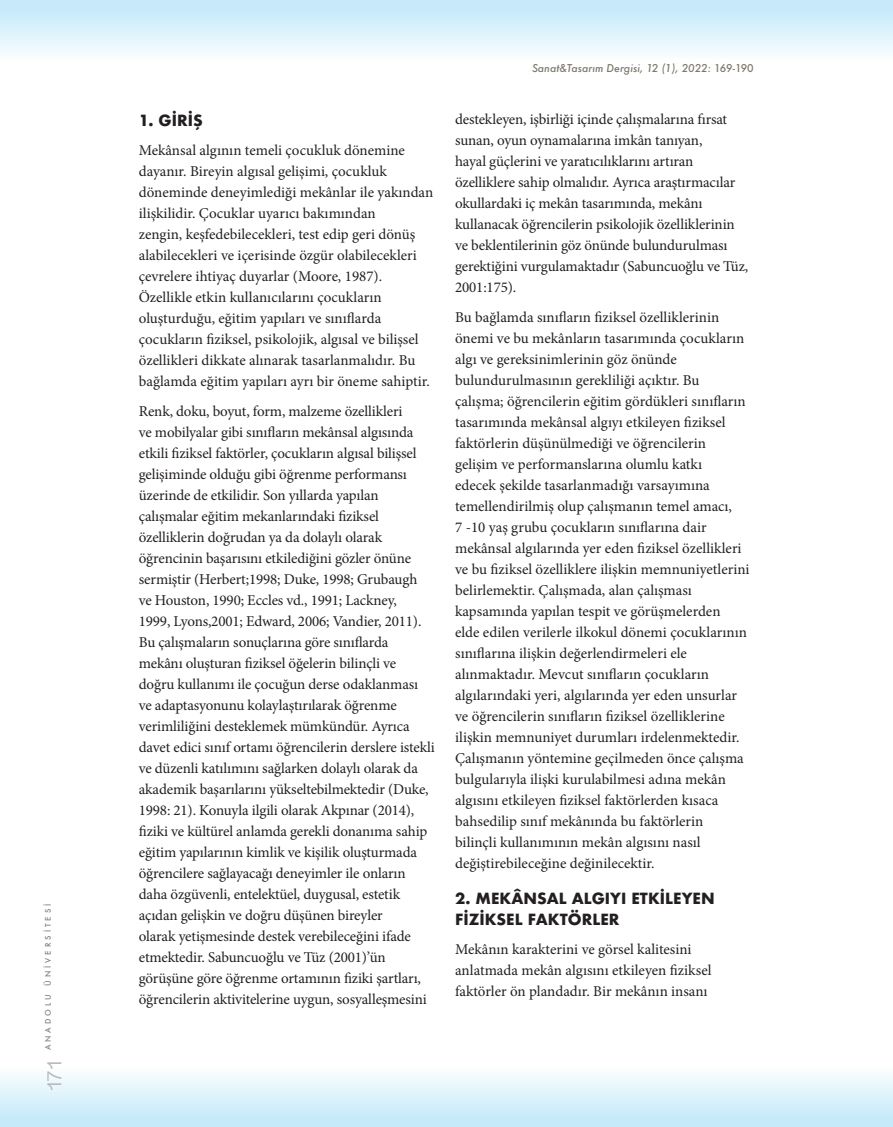
<style>
.page{position:relative;width:893px;height:1127px;background:#fff}
.page>*{position:absolute;margin:0;border:0;box-sizing:border-box;transform-origin:0 0}
.t1{font:18px "Oriya Sangam MN";color:#b6b7bb}
.t2{font:15px/21px "Minion Pro";letter-spacing:-.005em;color:#231f20}
.t3{font:700 15px/21px "Futura";color:#231f20}
.t4{font:italic 500 10.5px "Futura";color:#7d796d}
.t5{font:500 7.5px "Futura";letter-spacing:.4em;color:#808285}
.s1{font-style:normal}
</style>
<div class="page">
<div style="left:0;top:1045px;width:893px;height:82px;background:linear-gradient(to bottom,#fff,#c3e9fa)"></div>
<div style="left:0;top:0;width:893px;height:81px;background:linear-gradient(to bottom,#c0e8f9,#fff)"></div>
<p class="t5" style="left:43px;top:1050px;width:148px;rotate:-90deg">ANADOLU ÜNİVERSİTESİ</p>
<p class="t1" style="left:42px;top:1092px;width:35px;rotate:-90deg">171</p>
<p class="t3" style="left:139px;top:110px;width:65px">1. GİRİŞ</p>
<p class="t2" style="left:139px;top:140px;width:296px">Mekânsal algının temeli çocukluk dönemine dayanır. Bireyin algısal gelişimi, çocukluk döneminde deneyimlediği mekânlar ile yakından ilişkilidir. Çocuklar uyarıcı bakımından<br>zengin, keşfedebilecekleri, test edip geri dönüş alabilecekleri ve içerisinde özgür olabilecekleri çevrelere ihtiyaç duyarlar (Moore, 1987).<br>Özellikle etkin kullanıcılarını çocukların oluşturduğu, eğitim yapıları ve sınıflarda çocukların fiziksel, psikolojik, algısal ve bilişsel özellikleri dikkate alınarak tasarlanmalıdır. Bu bağlamda eğitim yapıları ayrı bir öneme sahiptir.</p>
<p class="t2" style="left:139px;top:401px;width:297px">Renk, doku, boyut, form, malzeme özellikleri<br>ve mobilyalar gibi sınıfların mekânsal algısında etkili fiziksel faktörler, çocukların algısal bilişsel gelişiminde olduğu gibi öğrenme performansı üzerinde de etkilidir. Son yıllarda yapılan çalışmalar eğitim mekanlarındaki fiziksel özelliklerin doğrudan ya da dolaylı olarak öğrencinin başarısını etkilediğini gözler önüne sermiştir (Herbert;1998; Duke, 1998; Grubaugh<br>ve Houston, 1990; Eccles vd., 1991; Lackney,<br>1999, Lyons,2001; Edward, 2006; Vandier, 2011).<br>Bu çalışmaların sonuçlarına göre sınıflarda mekânı oluşturan fiziksel öğelerin bilinçli ve doğru kullanımı ile çocuğun derse odaklanması ve adaptasyonunu kolaylaştırılarak öğrenme verimliliğini desteklemek mümkündür. Ayrıca davet edici sınıf ortamı öğrencilerin derslere istekli ve düzenli katılımını sağlarken dolaylı olarak da akademik başarılarını yükseltebilmektedir (Duke, 1998: 21). Konuyla ilgili olarak Akpınar (2014), fiziki ve kültürel anlamda gerekli donanıma sahip eğitim yapılarının kimlik ve kişilik oluşturmada öğrencilere sağlayacağı deneyimler ile onların daha özgüvenli, entelektüel, duygusal, estetik açıdan gelişkin ve doğru düşünen bireyler<br>olarak yetişmesinde destek verebileceğini ifade etmektedir. Sabuncuoğlu ve Tüz (2001)’ün görüşüne göre öğrenme ortamının fiziki şartları, öğrencilerin aktivitelerine uygun, sosyalleşmesini</p>
<p class="t4" style="left:532px;top:61px;width:223px">Sanat&amp;Tasarım Dergisi, 12 (1), 2022: <span class="s1">169-190</span></p>
<p class="t2" style="left:455px;top:109px;width:295px">destekleyen, işbirliği içinde çalışmalarına fırsat sunan, oyun oynamalarına imkân tanıyan,<br>hayal güçlerini ve yaratıcılıklarını artıran özelliklere sahip olmalıdır. Ayrıca araştırmacılar okullardaki iç mekân tasarımında, mekânı kullanacak öğrencilerin psikolojik özelliklerinin ve beklentilerinin göz önünde bulundurulması gerektiğini vurgulamaktadır (Sabuncuoğlu ve Tüz, 2001:175).</p>
<p class="t2" style="left:455px;top:307px;width:296px">Bu bağlamda sınıfların fiziksel özelliklerinin önemi ve bu mekânların tasarımında çocukların algı ve gereksinimlerinin göz önünde bulundurulmasının gerekliliği açıktır. Bu çalışma; öğrencilerin eğitim gördükleri sınıfların tasarımında mekânsal algıyı etkileyen fiziksel faktörlerin düşünülmediği ve öğrencilerin gelişim ve performanslarına olumlu katkı<br>edecek şekilde tasarlanmadığı varsayımına temellendirilmiş olup çalışmanın temel amacı,<br>7 -10 yaş grubu çocukların sınıflarına dair mekânsal algılarında yer eden fiziksel özellikleri ve bu fiziksel özelliklere ilişkin memnuniyetlerini belirlemektir. Çalışmada, alan çalışması kapsamında yapılan tespit ve görüşmelerden<br>elde edilen verilerle ilkokul dönemi çocuklarının sınıflarına ilişkin değerlendirmeleri ele alınmaktadır. Mevcut sınıfların çocukların algılarındaki yeri, algılarında yer eden unsurlar ve öğrencilerin sınıfların fiziksel özelliklerine ilişkin memnuniyet durumları irdelenmektedir.<br>Çalışmanın yöntemine geçilmeden önce çalışma bulgularıyla ilişki kurulabilmesi adına mekân algısını etkileyen fiziksel faktörlerden kısaca bahsedilip sınıf mekânında bu faktörlerin<br>bilinçli kullanımının mekân algısını nasıl değiştirebileceğine değinilecektir.</p>
<p class="t3" style="left:455px;top:887px;width:261px">2. MEKÂNSAL ALGIYI ETKİLEYEN<br>FİZİKSEL FAKTÖRLER</p>
<p class="t2" style="left:455px;top:939px;width:258px">Mekânın karakterini ve görsel kalitesini anlatmada mekân algısını etkileyen fiziksel faktörler ön plandadır. Bir mekânın insanı</p>
</div>
